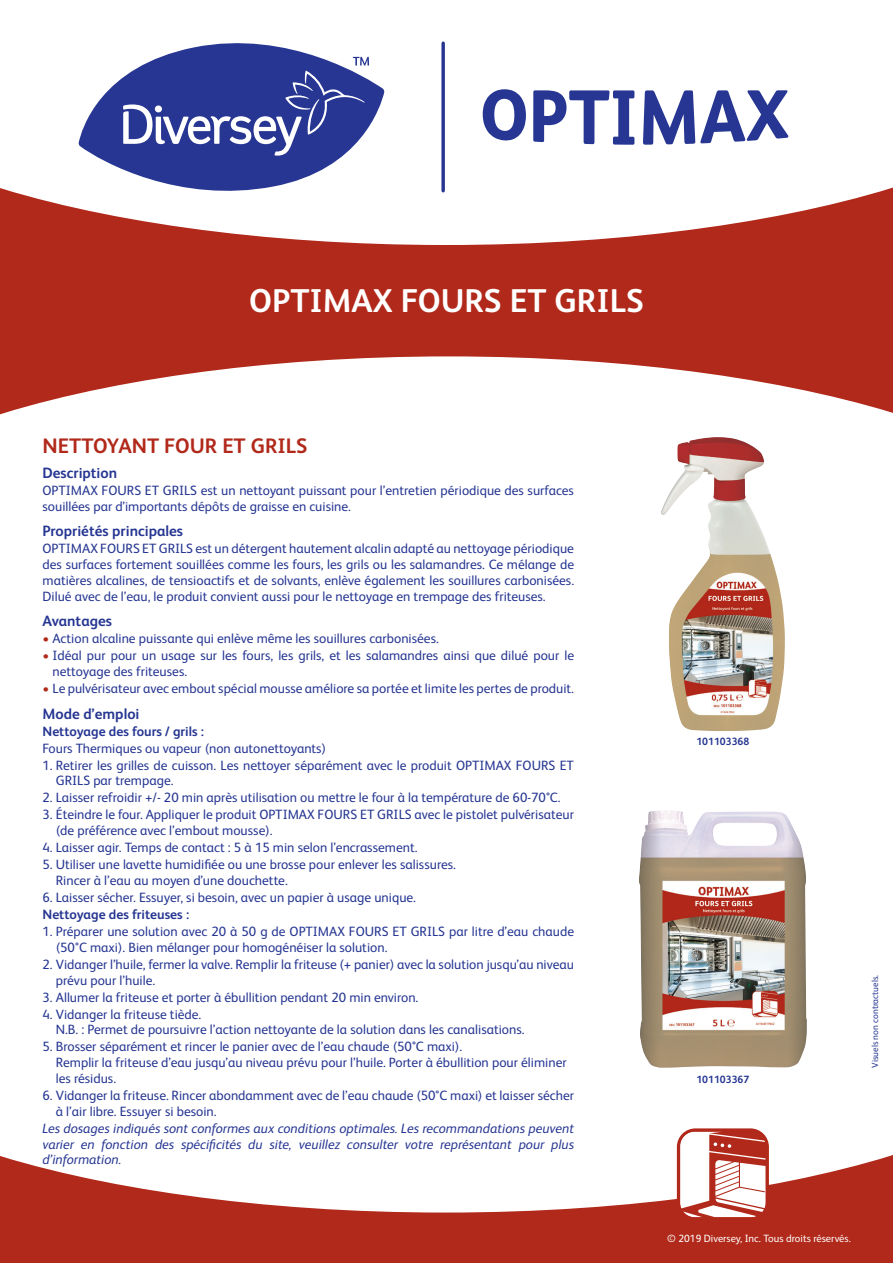
<style>
.page{position:relative;width:893px;height:1263px;background:#fff}
.page>*{position:absolute;margin:0;border:0;box-sizing:border-box;transform-origin:0 0}
.t1{font:700 33px "FS Albert Pro";color:#fff}
.t2{font:700 21px "FS Albert Pro";color:#b1291a}
.t3{font:700 15px "FS Albert Pro";color:#263692}
.t4{font:13.5px/15.8px "FS Albert Pro";color:#263692}
.t5{font:italic 13.5px/15.8px "FS Albert Pro";color:#263692;text-align:justify}
.t6{font:700 13.5px "FS Albert Pro";color:#263692}
.t7{font:10.5px "FS Albert Pro";color:#fff}
.t8{font:700 10.5px "FS Albert Pro";color:#263692}
.t9{font:9px "FS Albert Pro";color:#263692}
.s1{color:#b1291a}
</style>
<div class="page">
<svg style="left:0;top:187px;width:893px;height:228px;fill:#b1291a"></svg>
<svg style="left:0;top:1148px;width:893px;height:115px;fill:#b1291a"></svg>
<svg style="left:678px;top:1132px;width:89px;height:87px"></svg>
<div style="left:677px;top:1128px;width:92px;height:92px;border:3px solid #b1291a;border-radius:17px"></div>
<img style="left:639px;top:810px;width:168px;height:258px">
<img style="left:661px;top:437px;width:124px;height:294px">
<svg style="left:78px;top:43px;width:307px;height:161px"></svg>
<svg style="left:123px;top:57px;width:246px;height:99px;background:#4b58a4"></svg>
<svg style="left:441px;top:43px;width:4px;height:148px"></svg>
<svg style="left:483px;top:89px;width:43px;height:52px"></svg>
<svg style="left:533px;top:90px;width:101px;height:55px"></svg>
<svg style="left:643px;top:90px;width:145px;height:55px"></svg>
<h1 class="t1" style="left:249px;top:278px;width:396px">OPTIMAX FOURS ET GRILS</h1>
<h2 class="t2" style="left:43px;top:430px;width:267px">NETTOYANT FOUR ET GRILS</h2>
<p class="t3" style="left:43px;top:462px;width:76px">Description</p>
<p class="t4" style="left:43px;top:482px;width:533px">OPTIMAX FOURS ET GRILS est un nettoyant puissant pour l’entretien périodique des surfaces souillées par d’importants dépôts de graisse en cuisine.</p>
<p class="t3" style="left:43px;top:521px;width:142px">Propriétés principales</p>
<p class="t4" style="left:43px;top:540px;width:533px;text-align:justify">OPTIMAX FOURS ET GRILS est un détergent hautement alcalin adapté au nettoyage périodique des surfaces fortement souillées comme les fours, les grils ou les salamandres. Ce mélange de matières alcalines, de tensioactifs et de solvants, enlève également les souillures carbonisées.<br>Dilué avec de l’eau, le produit convient aussi pour le nettoyage en trempage des friteuses.</p>
<p class="t3" style="left:43px;top:610px;width:71px">Avantages</p>
<p class="t4" style="left:43px;top:630px;width:398px"><span class="s1">•</span> Action alcaline puissante qui enlève même les souillures carbonisées.</p>
<p class="t4" style="left:53px;top:647px;width:523px;text-indent:-10px"><span class="s1">•</span> Idéal pur pour un usage sur les fours, les grils, et les salamandres ainsi que dilué pour le nettoyage des friteuses.</p>
<p class="t4" style="left:43px;top:679px;width:533px"><span class="s1">•</span> Le pulvérisateur avec embout spécial mousse améliore sa portée et limite les pertes de produit.</p>
<p class="t3" style="left:43px;top:703px;width:99px">Mode d’emploi</p>
<p class="t6" style="left:43px;top:721px;width:163px">Nettoyage des fours / grils :</p>
<p class="t4" style="left:43px;top:739px;width:285px">Fours Thermiques ou vapeur (non autonettoyants)</p>
<p class="t4" style="left:56px;top:756px;width:520px;text-indent:-13px">1. Retirer les grilles de cuisson. Les nettoyer séparément avec le produit OPTIMAX FOURS ET<br>GRILS par trempage.</p>
<p class="t4" style="left:43px;top:789px;width:520px">2. Laisser refroidir +/- 20 min après utilisation ou mettre le four à la température de 60-70°C.</p>
<p class="t4" style="left:56px;top:806px;width:520px;text-indent:-13px">3. Éteindre le four. Appliquer le produit OPTIMAX FOURS ET GRILS avec le pistolet pulvérisateur (de préférence avec l’embout mousse).</p>
<p class="t4" style="left:43px;top:839px;width:376px">4. Laisser agir. Temps de contact : 5 à 15 min selon l’encrassement.</p>
<p class="t4" style="left:56px;top:856px;width:402px;text-indent:-13px">5. Utiliser une lavette humidifiée ou une brosse pour enlever les salissures.<br>Rincer à l’eau au moyen d’une douchette.</p>
<p class="t4" style="left:43px;top:888px;width:375px">6. Laisser sécher. Essuyer, si besoin, avec un papier à usage unique.</p>
<p class="t6" style="left:43px;top:905px;width:148px">Nettoyage des friteuses :</p>
<p class="t4" style="left:56px;top:922px;width:520px;text-indent:-13px">1. Préparer une solution avec 20 à 50 g de OPTIMAX FOURS ET GRILS par litre d’eau chaude (50°C maxi). Bien mélanger pour homogénéiser la solution.</p>
<p class="t4" style="left:56px;top:955px;width:520px;text-indent:-13px">2. Vidanger l’huile, fermer la valve. Remplir la friteuse (+ panier) avec la solution jusqu’au niveau prévu pour l’huile.</p>
<p class="t4" style="left:43px;top:988px;width:377px">3. Allumer la friteuse et porter à ébullition pendant 20 min environ.</p>
<p class="t4" style="left:56px;top:1005px;width:470px;text-indent:-13px">4. Vidanger la friteuse tiède.<br>N.B. : Permet de poursuivre l’action nettoyante de la solution dans les canalisations.</p>
<p class="t4" style="left:56px;top:1038px;width:512px;text-indent:-13px">5. Brosser séparément et rincer le panier avec de l’eau chaude (50°C maxi).<br>Remplir la friteuse d’eau jusqu’au niveau prévu pour l’huile. Porter à ébullition pour éliminer les résidus.</p>
<p class="t4" style="left:56px;top:1086px;width:520px;text-indent:-13px">6. Vidanger la friteuse. Rincer abondamment avec de l’eau chaude (50°C maxi) et laisser sécher à l’air libre. Essuyer si besoin.</p>
<p class="t5" style="left:43px;top:1119px;width:533px">Les dosages indiqués sont conformes aux conditions optimales. Les recommandations peuvent varier en fonction des spécificités du site, veuillez consulter votre représentant pour plus d’information.</p>
<p class="t8" style="left:696px;top:734px;width:55px">101103368</p>
<p class="t8" style="left:696px;top:1072px;width:55px">101103367</p>
<p class="t9" style="left:869px;top:1068px;width:94px;rotate:-90deg">Visuels non contractuels.</p>
<p class="t7" style="left:667px;top:1231px;width:185px">© 2019 Diversey, Inc. Tous droits réservés.</p>
</div>
